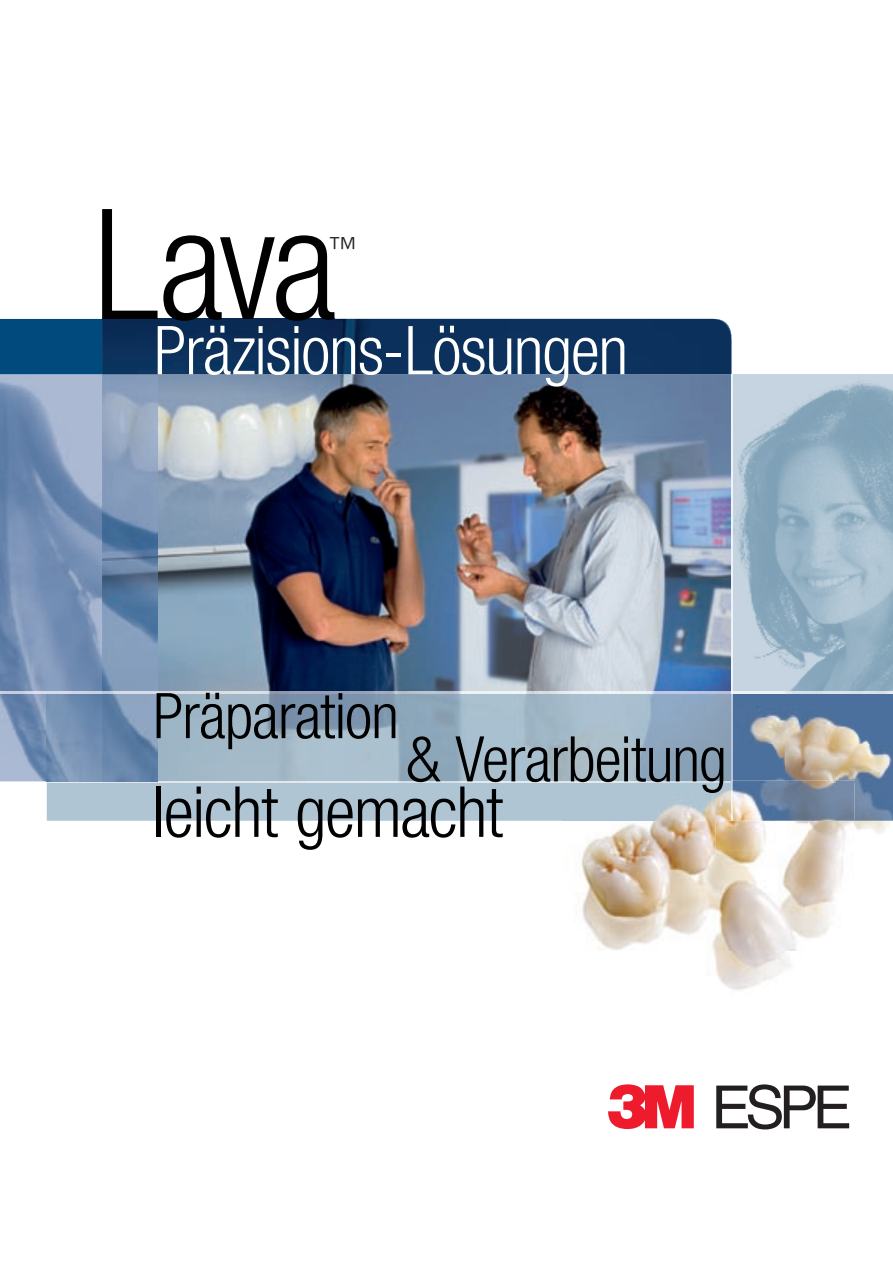
<style>
.page{position:relative;width:893px;height:1263px;background:#fff}
.page>*{position:absolute;margin:0;border:0;box-sizing:border-box;transform-origin:0 0}
.t1{font:300 condensed 153.9px "Helvetica Neue";color:#000001}
.t2{font:300 condensed 70.5px "Helvetica Neue";letter-spacing:-.02em;color:#000001}
.t3{font:300 condensed 67.35px "Helvetica Neue";letter-spacing:-.02em;color:#fff}
.t4{font:300 condensed 63px "Helvetica Neue";letter-spacing:-.015em;color:#000001}
.t5{font:300 condensed 29.25px "Helvetica Neue";color:#231f20}
</style>
<div class="page">
<img style="left:157px;top:375px;width:574px;height:317px">
<img style="left:157px;top:693px;width:574px;height:87px">
<div style="left:47px;top:781px;width:516px;height:40px;background:#afc5d4"></div>
<img style="left:102px;top:780px;width:614px;height:2px">
<div style="left:732px;top:693px;width:161px;height:13px;background:#4c709d"></div>
<svg style="left:608px;top:1084px;width:86px;height:45px"></svg>
<svg style="left:716px;top:1084px;width:133px;height:45px"></svg>
<img style="left:0;top:375px;width:102px;height:355px">
<img style="left:0;top:730px;width:47px;height:51px">
<img style="left:102px;top:375px;width:55px;height:317px">
<img style="left:47px;top:693px;width:110px;height:88px">
<svg style="left:732px;top:374px;width:161px;height:318px;background:#9fb9ca"></svg>
<img style="left:581px;top:821px;width:262px;height:169px">
<img style="left:563px;top:781px;width:153px;height:40px">
<img style="left:716px;top:821px;width:174px;height:29px">
<img style="left:732px;top:706px;width:161px;height:76px">
<img style="left:854px;top:782px;width:39px;height:39px">
<img style="left:716px;top:706px;width:16px;height:74px">
<img style="left:716px;top:783px;width:15px;height:38px">
<img style="left:731px;top:780px;width:123px;height:41px">
<img style="left:0;top:692px;width:893px;height:1px">
<img style="left:731px;top:375px;width:1px;height:316px">
<svg style="left:716px;top:780px;width:16px;height:3px"></svg>
<svg style="left:0;top:319px;width:732px;height:56px;background:#0c3560"></svg>
<svg style="left:731px;top:692px;width:1px;height:14px"></svg>
<h1 class="t1" style="left:94px;top:176px;width:245px">Lava</h1>
<p class="t5" style="left:329px;top:231px;width:31px">™</p>
<p class="t3" style="left:154px;top:312px;width:476px">Präzisions-Lösungen</p>
<p class="t4" style="left:153px;top:680px;width:247px">Präparation</p>
<p class="t2" style="left:152px;top:771px;width:352px">leicht gemacht</p>
<p class="t4" style="left:406px;top:723px;width:322px">&amp; Verarbeitung</p>
</div>
